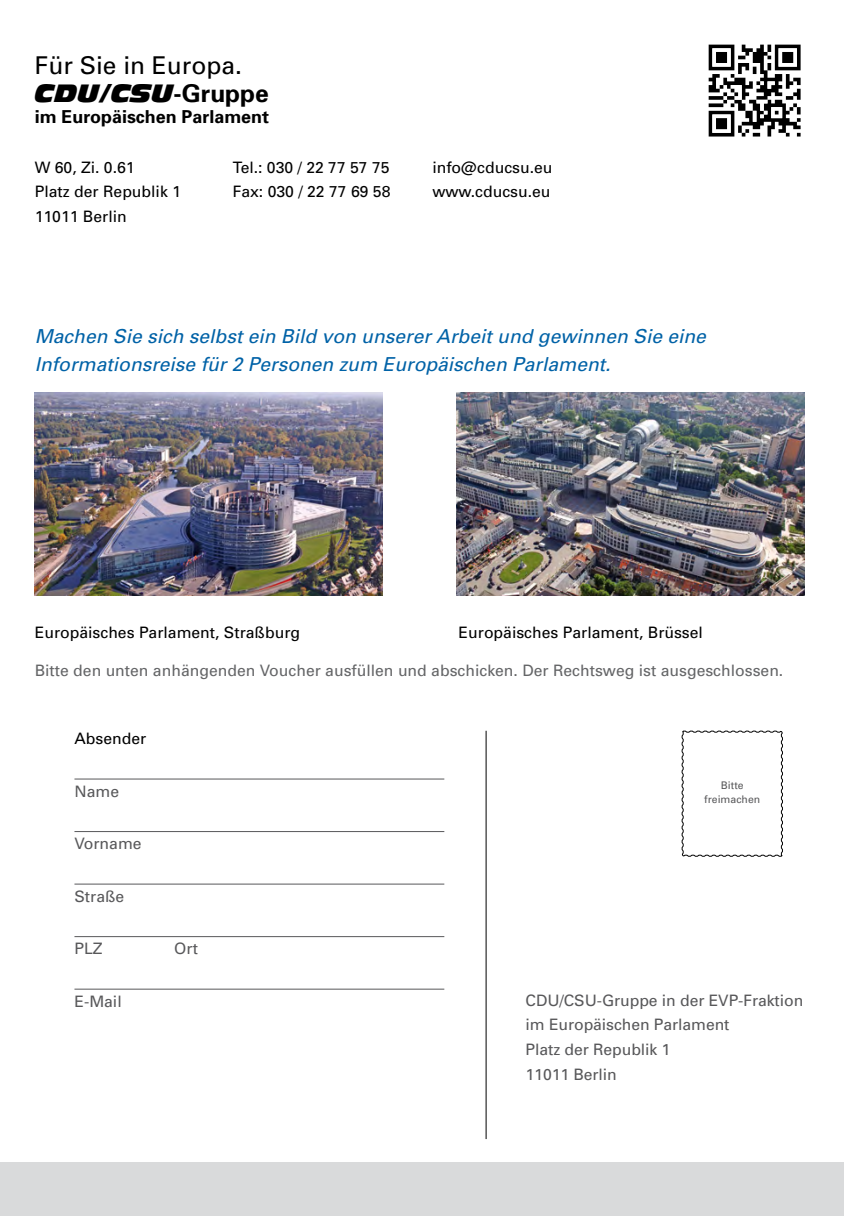
<style>
.page{position:relative;width:844px;height:1216px;background:#fff}
.page>*{position:absolute;margin:0;border:0;box-sizing:border-box;transform-origin:0 0}
.t1{font:24.5px "Univers";color:#000}
.t2{font:italic 24.5px "Antique Olive Nord";color:#000}
.t3{font:italic 19.25px/28px "Univers";color:#0062a7}
.t4{font:700 17.85px "Univers";color:#000}
.t5{font:15.75px "Univers";color:#000}
.t6{font:15.75px/24.5px "Univers";letter-spacing:-.005em;color:#58585a}
.t7{font:15.75px "Univers";color:#646567}
.t8{font:10.5px/14px "Univers";color:#58585a;text-align:center}
.s1{font-family:"Univers";font-weight:700;font-style:normal}
</style>
<div class="page">
<img style="left:456px;top:392px;width:348px;height:203px">
<img style="left:35px;top:392px;width:347px;height:203px">
<div style="left:0;top:1162px;width:843px;height:53px;background:#d9dadb"></div>
<hr style="left:74px;top:778px;width:370px;height:1px;background:#58585a">
<hr style="left:74px;top:831px;width:370px;height:1px;background:#58585a">
<hr style="left:74px;top:883px;width:370px;height:1px;background:#58585a">
<hr style="left:74px;top:936px;width:370px;height:1px;background:#58585a">
<hr style="left:74px;top:988px;width:370px;height:1px;background:#58585a">
<svg style="left:681px;top:730px;width:102px;height:127px"></svg>
<hr style="left:485px;top:730px;width:1px;height:408px;background:#000">
<svg style="left:708px;top:44px;width:93px;height:93px"></svg>
<h1 class="t1" style="left:35px;top:50px;width:208px">Für Sie in Europa.</h1>
<h1 class="t2" style="left:35px;top:78px;width:235px">CDU/CSU<span class="s1">-Gruppe</span></h1>
<p class="t4" style="left:35px;top:106px;width:236px">im Europäischen Parlament</p>
<p class="t5" style="left:35px;top:157px;width:101px">W 60, Zi. 0.61</p>
<p class="t5" style="left:232px;top:157px;width:158px">Tel.: 030 / 22 77 57 75</p>
<p class="t5" style="left:432px;top:157px;width:122px">info@cducsu.eu</p>
<p class="t5" style="left:35px;top:182px;width:148px">Platz der Republik 1</p>
<p class="t5" style="left:232px;top:182px;width:159px">Fax: 030 / 22 77 69 58</p>
<p class="t5" style="left:432px;top:182px;width:120px">www.cducsu.eu</p>
<p class="t5" style="left:35px;top:206px;width:93px">11011 Berlin</p>
<p class="t3" style="left:35px;top:322px;width:672px">Machen Sie sich selbst ein Bild von unserer Arbeit und gewinnen Sie eine<br>Informationsreise für 2 Personen zum Europäischen Parlament.</p>
<p class="t5" style="left:35px;top:623px;width:267px">Europäisches Parlament, Straßburg</p>
<p class="t5" style="left:458px;top:623px;width:246px">Europäisches Parlament, Brüssel</p>
<p class="t7" style="left:35px;top:660px;width:750px">Bitte den unten anhängenden Voucher ausfüllen und abschicken. Der Rechtsweg ist ausgeschlossen.</p>
<p class="t5" style="left:74px;top:729px;width:73px">Absender</p>
<p class="t6" style="left:74px;top:778px;width:46px">Name</p>
<p class="t6" style="left:74px;top:831px;width:69px">Vorname</p>
<p class="t6" style="left:74px;top:883px;width:51px">Straße</p>
<p class="t6" style="left:74px;top:936px;width:30px">PLZ</p>
<p class="t6" style="left:174px;top:936px;width:25px">Ort</p>
<p class="t6" style="left:74px;top:988px;width:49px">E-Mail</p>
<p class="t8" style="left:704px;top:777px;width:58px">Bitte freimachen</p>
<p class="t6" style="left:525px;top:987px;width:279px">CDU/CSU-Gruppe in der EVP-Fraktion im Europäischen Parlament<br>Platz der Republik 1<br>11011 Berlin</p>
</div>
